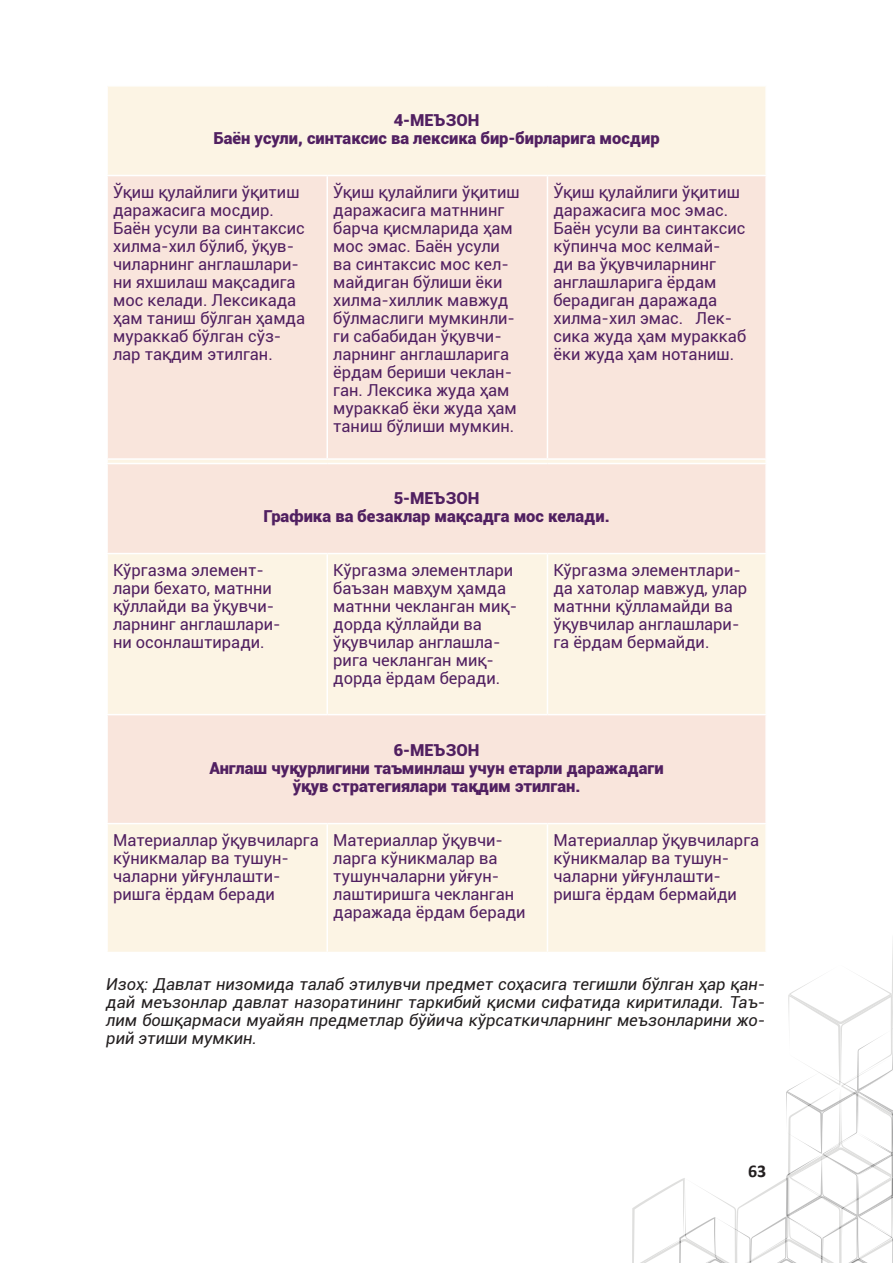
<style>
.page{position:relative;width:893px;height:1263px;background:#fff}
.page>*{position:absolute;margin:0;border:0;box-sizing:border-box;transform-origin:0 0}
.t1{font:700 18px "Calibri";color:#231f20}
.t2{font:16.5px/18px "Roboto";color:#512061}
.t3{font:italic 16.5px/18px "Roboto";color:#231f20;text-align:justify}
.t4{font:900 16.5px/18px "Roboto";color:#512061;text-align:center}
</style>
<div class="page">
<svg style="left:632px;top:941px;width:261px;height:322px"></svg>
<div style="left:108px;top:87px;width:657px;height:865px;background:#fcf4e4"></div>
<svg style="left:108px;top:176px;width:657px;height:647px;background:#f9e8de"></svg>
<hr style="left:106px;top:175px;width:221px;height:1px;background:#fff">
<hr style="left:327px;top:175px;width:220px;height:1px;background:#fff">
<hr style="left:326px;top:176px;width:2px;height:282px;background:#fff">
<hr style="left:547px;top:175px;width:220px;height:1px;background:#fff">
<hr style="left:547px;top:176px;width:1px;height:282px;background:#fff">
<hr style="left:106px;top:458px;width:221px;height:2px;background:#fff">
<hr style="left:327px;top:458px;width:220px;height:2px;background:#fff">
<hr style="left:547px;top:458px;width:220px;height:2px;background:#fff">
<hr style="left:106px;top:463px;width:221px;height:1px;background:#fff">
<hr style="left:327px;top:463px;width:220px;height:1px;background:#fff">
<hr style="left:547px;top:463px;width:220px;height:1px;background:#fff">
<hr style="left:106px;top:553px;width:221px;height:1px;background:#fff">
<hr style="left:327px;top:553px;width:220px;height:1px;background:#fff">
<hr style="left:326px;top:554px;width:2px;height:160px;background:#fff">
<hr style="left:547px;top:553px;width:220px;height:1px;background:#fff">
<hr style="left:547px;top:554px;width:1px;height:160px;background:#fff">
<hr style="left:106px;top:714px;width:221px;height:1px;background:#fff">
<hr style="left:327px;top:714px;width:220px;height:1px;background:#fff">
<hr style="left:547px;top:714px;width:220px;height:1px;background:#fff">
<hr style="left:106px;top:823px;width:221px;height:1px;background:#fff">
<hr style="left:327px;top:823px;width:220px;height:1px;background:#fff">
<hr style="left:326px;top:824px;width:2px;height:128px;background:#fff">
<hr style="left:547px;top:823px;width:220px;height:1px;background:#fff">
<hr style="left:547px;top:824px;width:1px;height:128px;background:#fff">
<hr style="left:765px;top:824px;width:2px;height:128px;background:#fff">
<hr style="left:547px;top:952px;width:220px;height:1px;background:#fff">
<p class="t4" style="left:214px;top:110px;width:448px">4-МЕЪЗОН<br>Баён усули, синтаксис ва лексика бир-бирларига мосдир</p>
<p class="t2" style="left:113px;top:183px;width:194px">Ўқиш қулайлиги ўқитиш даражасига мосдир.<br>Баён усули ва синтаксис хилма-хил бўлиб, ўқув&shy;чиларнинг англашлари&shy;ни яхшилаш мақсадига мос келади. Лексикада ҳам таниш бўлган ҳамда мураккаб бўлган сўз&shy;лар тақдим этилган.</p>
<p class="t2" style="left:333px;top:183px;width:188px">Ўқиш қулайлиги ўқитиш даражасига матннинг барча қисмларида ҳам мос эмас. Баён усули ва синтаксис мос кел&shy;майдиган бўлиши ёки хилма-хиллик мавжуд бўлмаслиги мумкинли&shy;ги сабабидан ўқувчи&shy;ларнинг англашларига ёрдам бериши чеклан&shy;ган. Лексика жуда ҳам мураккаб ёки жуда ҳам таниш бўлиши мумкин.</p>
<p class="t2" style="left:553px;top:183px;width:194px">Ўқиш қулайлиги ўқитиш даражасига мос эмас.<br>Баён усули ва синтаксис кўпинча мос келмай-<br>ди ва ўқувчиларнинг англашларига ёрдам берадиган даражада хилма-хил эмас. Лек&shy;сика жуда ҳам мураккаб ёки жуда ҳам нотаниш.</p>
<p class="t4" style="left:264px;top:488px;width:348px">5-МЕЪЗОН<br>Графика ва безаклар мақсадга мос келади.</p>
<p class="t2" style="left:113px;top:561px;width:169px">Кўргазма элемент&shy;лари бехато, матнни қўллайди ва ўқувчи&shy;ларнинг англашлари&shy;ни осонлаштиради.</p>
<p class="t2" style="left:333px;top:561px;width:185px">Кўргазма элементлари баъзан мавҳум ҳамда матнни чекланган миқ&shy;дорда қўллайди ва ўқувчилар англашла&shy;рига чекланган миқ&shy;дорда ёрдам беради.</p>
<p class="t2" style="left:553px;top:561px;width:195px">Кўргазма элементлари&shy;да хатолар мавжуд, улар матнни қўлламайди ва ўқувчилар англашлари&shy;га ёрдам бермайди.</p>
<p class="t4" style="left:210px;top:740px;width:456px">6-МЕЪЗОН<br>Англаш чуқурлигини таъминлаш учун етарли даражадаги ўқув стратегиялари тақдим этилган.</p>
<p class="t2" style="left:113px;top:831px;width:207px">Материаллар ўқувчиларга кўникмалар ва тушун&shy;чаларни уйғунлашти&shy;ришга ёрдам беради</p>
<p class="t2" style="left:333px;top:831px;width:194px">Материаллар ўқувчи&shy;ларга кўникмалар ва тушунчаларни уйғун&shy;лаштиришга чекланган даражада ёрдам беради</p>
<p class="t2" style="left:553px;top:831px;width:207px">Материаллар ўқувчиларга кўникмалар ва тушун&shy;чаларни уйғунлашти&shy;ришга ёрдам бермайди</p>
<p class="t3" style="left:106px;top:975px;width:661px">Изоҳ: Давлат низомида талаб этилувчи предмет соҳасига тегишли бўлган ҳар қан&shy;дай меъзонлар давлат назоратининг таркибий қисми сифатида киритилади. Таъ&shy;лим бошқармаси муайян предметлар бўйича кўрсаткичларнинг меъзонларини жо&shy;рий этиши мумкин.</p>
<p class="t1" style="left:748px;top:1158px;width:20px">63</p>
</div>
